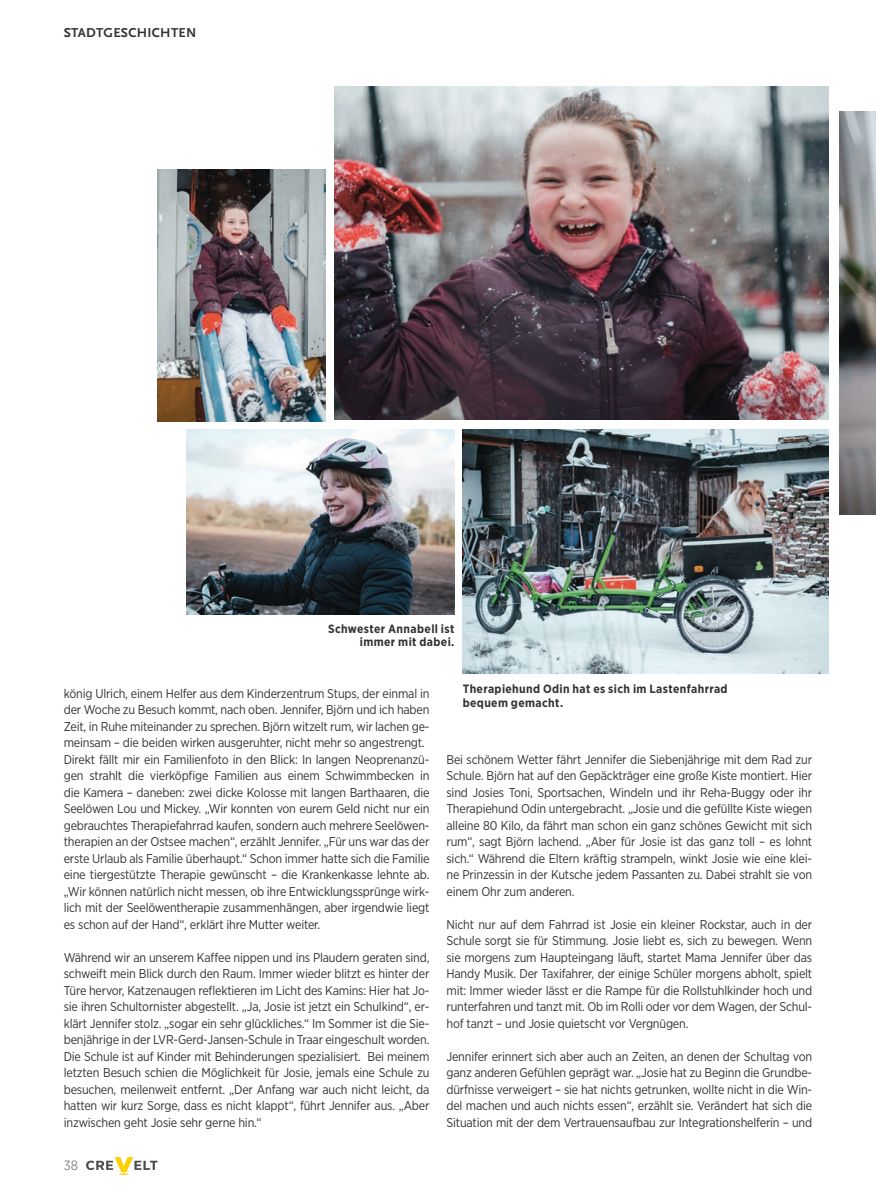
<style>
.page{position:relative;width:876px;height:1191px;background:#fff}
.page>*{position:absolute;margin:0;border:0;box-sizing:border-box;transform-origin:0 0}
.t1{font:700 13.5px "Scala Sans";letter-spacing:.02em;color:#323434}
.t2{font:13.5px "Gotham Narrow";color:#86888a}
.t3{font:12.75px/16.5px "Gotham Narrow";letter-spacing:-.015em;color:#323434;text-align:justify}
.t4{font:700 12px/13.5px "Gotham Narrow";letter-spacing:.03em;color:#323434;text-align:right}
</style>
<div class="page">
<svg style="left:86px;top:1157px;width:72px;height:17px"></svg>
<img style="left:463px;top:429px;width:366px;height:244px">
<img style="left:158px;top:169px;width:167px;height:252px">
<img style="left:335px;top:86px;width:494px;height:334px">
<img style="left:186px;top:429px;width:268px;height:185px">
<img style="left:839px;top:111px;width:37px;height:403px">
<p class="t1" style="left:64px;top:26px;width:134px">STADTGESCHICHTEN</p>
<p class="t4" style="left:328px;top:622px;width:128px">Schwester Annabell ist immer mit dabei.</p>
<p class="t3" style="left:64px;top:685px;width:367px;text-align:left">könig Ulrich, einem Helfer aus dem Kinderzentrum Stups, der einmal in der Woche zu Besuch kommt, nach oben. Jennifer, Björn und ich haben Zeit, in Ruhe miteinander zu sprechen. Björn witzelt rum, wir lachen ge&shy;meinsam – die beiden wirken ausgeruhter, nicht mehr so angestrengt.<br>Direkt fällt mir ein Familienfoto in den Blick: In langen Neoprenanzü&shy;gen strahlt die vierköpfige Familien aus einem Schwimmbecken in die Kamera – daneben: zwei dicke Kolosse mit langen Barthaaren, die Seelöwen Lou und Mickey. „Wir konnten von eurem Geld nicht nur ein gebrauchtes Therapiefahrrad kaufen, sondern auch mehrere Seelöwen&shy;therapien an der Ostsee machen“, erzählt Jennifer. „Für uns war das der erste Urlaub als Familie überhaupt.“ Schon immer hatte sich die Familie eine tiergestützte Therapie gewünscht – die Krankenkasse lehnte ab. „Wir können natürlich nicht messen, ob ihre Entwicklungssprünge wirk&shy;lich mit der Seelöwentherapie zusammenhängen, aber irgendwie liegt es schon auf der Hand“, erklärt ihre Mutter weiter.</p>
<p class="t3" style="left:64px;top:949px;width:367px">Während wir an unserem Kaffee nippen und ins Plaudern geraten sind, schweift mein Blick durch den Raum. Immer wieder blitzt es hinter der Türe hervor, Katzenaugen reflektieren im Licht des Kamins: Hier hat Jo&shy;sie ihren Schultornister abgestellt. „Ja, Josie ist jetzt ein Schulkind“, er&shy;klärt Jennifer stolz. „sogar ein sehr glückliches.“ Im Sommer ist die Sie&shy;benjährige in der LVR-Gerd-Jansen-Schule in Traar eingeschult worden.<br>Die Schule ist auf Kinder mit Behinderungen spezialisiert. Bei meinem letzten Besuch schien die Möglichkeit für Josie, jemals eine Schule zu besuchen, meilenweit entfernt. „Der Anfang war auch nicht leicht, da hatten wir kurz Sorge, dass es nicht klappt“, führt Jennifer aus. „Aber inzwischen geht Josie sehr gerne hin.“</p>
<p class="t2" style="left:64px;top:1156px;width:16px">38</p>
<p class="t4" style="left:463px;top:682px;width:266px;text-align:left">Therapiehund Odin hat es sich im Lastenfahrrad bequem gemacht.</p>
<p class="t3" style="left:446px;top:751px;width:367px">Bei schönem Wetter fährt Jennifer die Siebenjährige mit dem Rad zur Schule. Björn hat auf den Gepäckträger eine große Kiste montiert. Hier sind Josies Toni, Sportsachen, Windeln und ihr Reha-Buggy oder ihr Therapiehund Odin untergebracht. „Josie und die gefüllte Kiste wiegen alleine 80 Kilo, da fährt man schon ein ganz schönes Gewicht mit sich rum“, sagt Björn lachend. „Aber für Josie ist das ganz toll – es lohnt sich.“ Während die Eltern kräftig strampeln, winkt Josie wie eine klei&shy;ne Prinzessin in der Kutsche jedem Passanten zu. Dabei strahlt sie von einem Ohr zum anderen.</p>
<p class="t3" style="left:446px;top:916px;width:367px">Nicht nur auf dem Fahrrad ist Josie ein kleiner Rockstar, auch in der Schule sorgt sie für Stimmung. Josie liebt es, sich zu bewegen. Wenn sie morgens zum Haupteingang läuft, startet Mama Jennifer über das Handy Musik. Der Taxifahrer, der einige Schüler morgens abholt, spielt mit: Immer wieder lässt er die Rampe für die Rollstuhlkinder hoch und runterfahren und tanzt mit. Ob im Rolli oder vor dem Wagen, der Schul&shy;hof tanzt – und Josie quietscht vor Vergnügen.</p>
<p class="t3" style="left:446px;top:1048px;width:367px">Jennifer erinnert sich aber auch an Zeiten, an denen der Schultag von ganz anderen Gefühlen geprägt war. „Josie hat zu Beginn die Grundbe&shy;dürfnisse verweigert – sie hat nichts getrunken, wollte nicht in die Win&shy;del machen und auch nichts essen“, erzählt sie. Verändert hat sich die Situation mit der dem Vertrauensaufbau zur Integrationshelferin – und</p>
</div>
